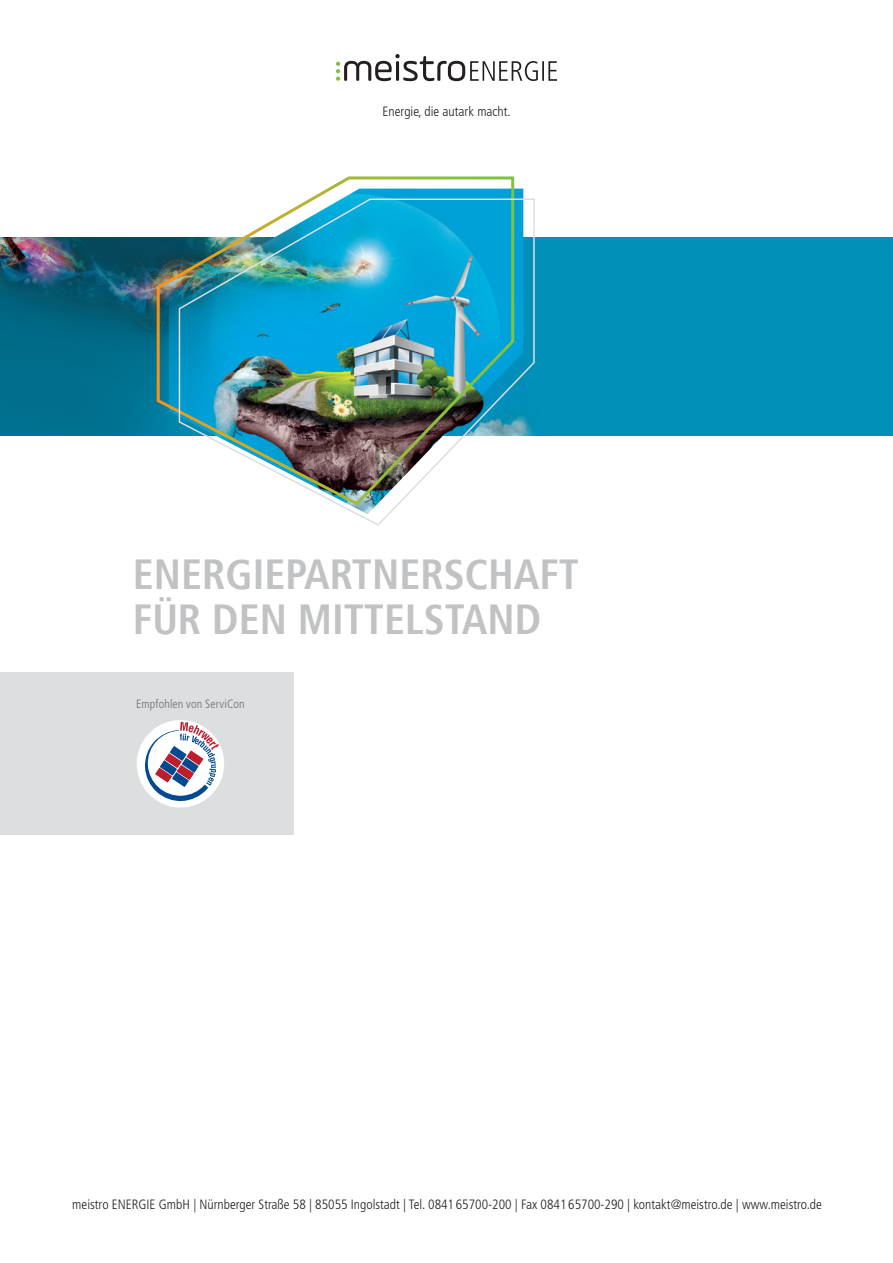
<style>
.page{position:relative;width:893px;height:1263px;background:#fff}
.page>*{position:absolute;margin:0;border:0;box-sizing:border-box;transform-origin:0 0}
.t1{font:700 condensed 42px/45px "Frutiger LT Std";color:#c1c2c4}
.t2{font:300 condensed 13.5px "Frutiger LT Std";color:#231f20}
.t3{font:300 condensed 12px "Frutiger LT Std";letter-spacing:.01em;color:#6c6d70}
</style>
<div class="page">
<div style="left:0;top:672px;width:293px;height:163px;background:#dddee0"></div>
<img style="left:0;top:237px;width:893px;height:198px">
<svg style="left:336px;top:54px;width:221px;height:27px"></svg>
<svg style="left:154px;top:176px;width:362px;height:260px"></svg>
<img style="left:177px;top:198px;width:358px;height:328px">
<div style="left:137px;top:720px;width:87px;height:87px;background:#fff;border-radius:50%"></div>
<svg style="left:145px;top:722px;width:74px;height:79px"></svg>
<p class="t2" style="left:383px;top:103px;width:130px">Energie, die autark macht.</p>
<h1 class="t1" style="left:133px;top:552px;width:448px">ENERGIEPARTNERSCHAFT<br>FÜR DEN MITTELSTAND</h1>
<p class="t3" style="left:136px;top:697px;width:110px">Empfohlen von ServiCon</p>
<p class="t2" style="left:72px;top:1197px;width:751px">meistro ENERGIE GmbH | Nürnberger Straße 58 | 85055 Ingolstadt | Tel. 0841 65700-200 | Fax 0841 65700-290 | kontakt@meistro.de | www.meistro.de</p>
</div>
